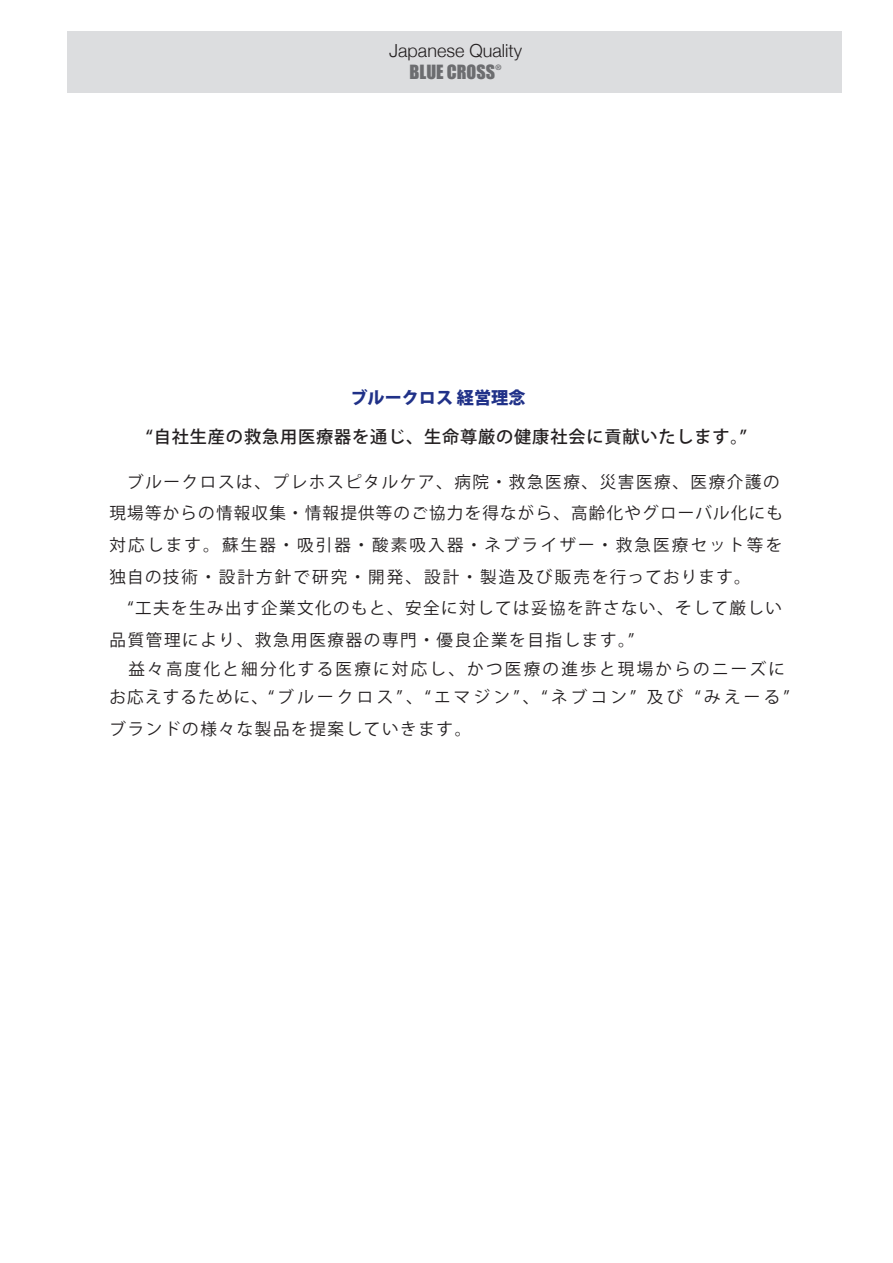
<style>
.page{position:relative;width:893px;height:1263px;background:#fff}
.page>*{position:absolute;margin:0;border:0;box-sizing:border-box;transform-origin:0 0}
.t1{font:300 18px "Helvetica Neue";color:#231f20}
.t2{font:18px "Impact";color:#6c6d70}
.t3{font:500 17.1px "Koz Go Pro";letter-spacing:.05em;color:#231f20}
.t4{font:800 17.1px "Koz Go Pro";color:#203188}
.t5{font:16.5px/31.5px "Koz Go Pro";letter-spacing:.1em;color:#231f20}
.t6{font:16.5px/29px "Koz Go Pro";letter-spacing:.14em;color:#231f20}
.t7{font:700 7.5px "Helvetica Neue";color:#6c6d70}
</style>
<div class="page">
<div style="left:68px;top:31px;width:774px;height:62px;background:#dcdddf"></div>
<p class="t1" style="left:389px;top:36px;width:134px">Japanese Quality</p>
<p class="t2" style="left:410px;top:58px;width:87px">BLUE CROSS</p>
<p class="t7" style="left:495px;top:61px;width:7px">®</p>
<p class="t4" style="left:350px;top:387px;width:177px">ブルークロス 経営理念</p>
<p class="t3" style="left:146px;top:425px;width:603px">“自社生産の救急用医療器を通じ、生命尊厳の健康社会に貢献いたします。”</p>
<p class="t5" style="left:110px;top:467px;width:675px;text-indent:18px">ブルークロスは、プレホスピタルケア、病院・救急医療、災害医療、医療介護の現場等からの情報収集・情報提供等のご協力を得ながら、高齢化やグローバル化にも対応します。蘇生器・吸引器・酸素吸入器・ネブライザー・救急医療セット等を独自の技術・設計方針で研究・開発、設計・製造及び販売を行っております。</p>
<p class="t5" style="left:110px;top:593px;width:674px;text-indent:18px">“工夫を生み出す企業文化のもと、安全に対しては妥協を許さない、そして厳しい品質管理により、救急用医療器の専門・優良企業を目指します。”</p>
<p class="t6" style="left:110px;top:654px;width:682px">　益々高度化と細分化する医療に対応し、かつ医療の進歩と現場からのニーズにお応えするために、“ブルークロス”、“エマジン”、“ネブコン” 及び “みえーる”</p>
<p class="t5" style="left:110px;top:714px;width:363px">ブランドの様々な製品を提案していきます。</p>
</div>
